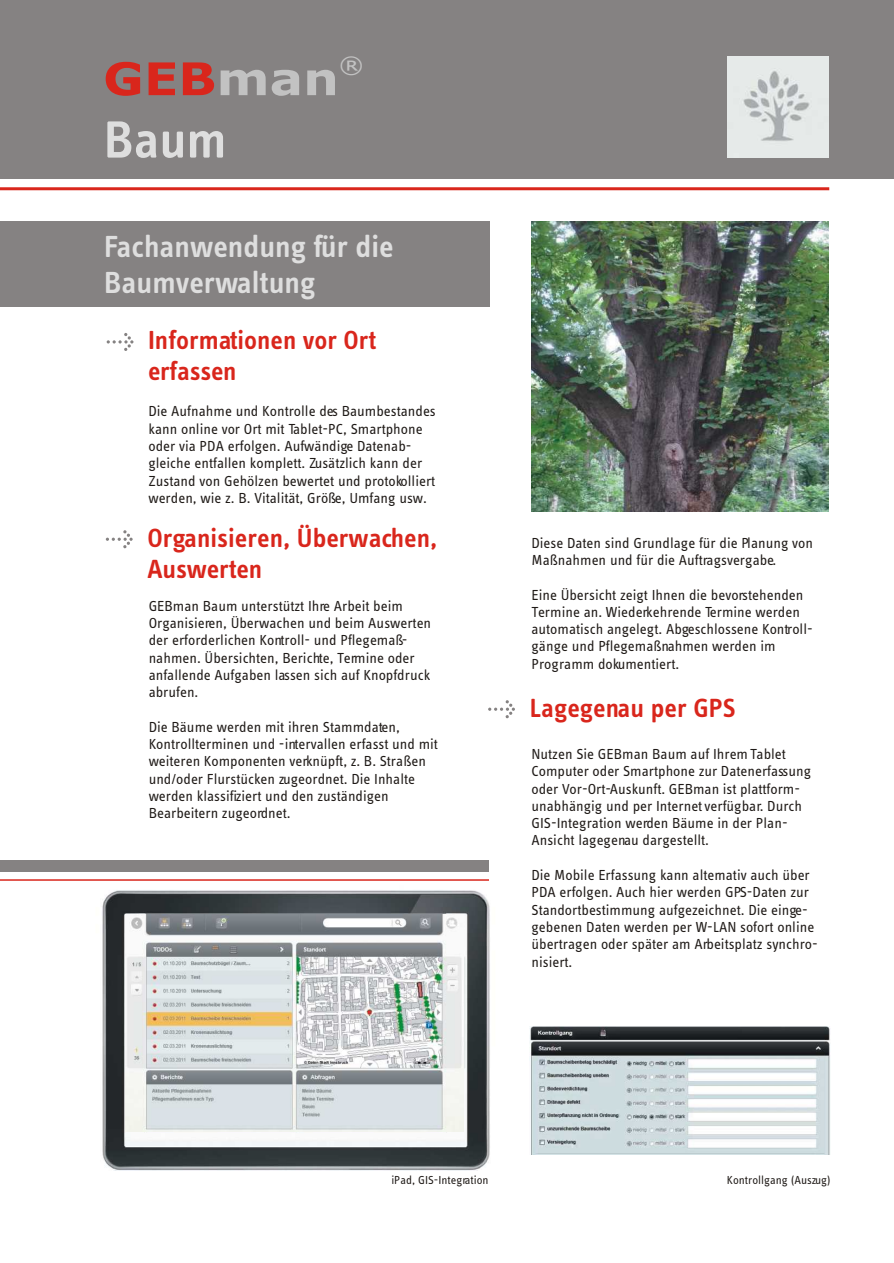
<style>
.page{position:relative;width:894px;height:1263px;background:#fff}
.page>*{position:absolute;margin:0;border:0;box-sizing:border-box;transform-origin:0 0}
.t1{font:54px "Info Text Semibold Tf";color:#dedede}
.t2{font:700 45px "Verdana";color:#d9261c;scale:1.12 1}
.t3{font:600 31.5px/36.3px "Info Text";color:#dedede}
.t4{font:600 27.15px/31.3px "Info Text";color:#d9261c}
.t5{font:600 27px/31.2px "Info Text";color:#d9261c}
.t6{font:22.5px "Verdana";color:#c2c2c2;scale:1.12 1}
.t7{font:15px/17.2px "Info Text";color:#1f1a17}
.t8{font:12px "Info Text";color:#1f1a17}
.s1{color:#c2c2c2}
</style>
<div class="page">
<div style="left:0;top:0;width:894px;height:179px;background:#858282"></div>
<div style="left:0;top:221px;width:490px;height:85px;background:#858282"></div>
<svg style="left:107px;top:333px;width:26px;height:18px"></svg>
<svg style="left:106px;top:530px;width:27px;height:19px"></svg>
<svg style="left:488px;top:700px;width:27px;height:18px"></svg>
<hr style="left:0;top:187px;width:829px;height:3px;background:#d9261c">
<div style="left:0;top:860px;width:489px;height:12px;background:#858282"></div>
<hr style="left:0;top:879px;width:489px;height:2px;background:#d9261c">
<img style="left:728px;top:57px;width:101px;height:101px">
<img style="left:532px;top:221px;width:297px;height:290px">
<img style="left:102px;top:890px;width:388px;height:281px">
<img style="left:126px;top:914px;width:338px;height:218px">
<img style="left:530px;top:1027px;width:300px;height:128px">
<h2 class="t2" style="left:103px;top:61px;width:212px">GEB<span class="s1">man</span></h2>
<h3 class="t6" style="left:339px;top:55px;width:24px">®</h3>
<h1 class="t1" style="left:104px;top:117px;width:124px">Baum</h1>
<h3 class="t3" style="left:104px;top:231px;width:291px">Fachanwendung für die<br>Baumverwaltung</h3>
<h3 class="t5" style="left:148px;top:327px;width:230px">Informationen vor Ort erfassen</h3>
<p class="t7" style="left:148px;top:404px;width:289px">Die Aufnahme und Kontrolle des Baumbestandes kann online vor Ort mit Tablet-PC, Smartphone oder via PDA erfolgen. Aufwändige Datenab&shy;gleiche entfallen komplett. Zusätzlich kann der Zustand von Gehölzen bewertet und protokolliert werden, wie z. B. Vitalität, Größe, Umfang usw.</p>
<h3 class="t4" style="left:147px;top:525px;width:291px">Organisieren, Überwachen,<br>Auswerten</h3>
<p class="t7" style="left:149px;top:598px;width:284px">GEBman Baum unterstützt Ihre Arbeit beim Organisieren, Überwachen und beim Auswerten der erforderlichen Kontroll- und Pflegemaß&shy;nahmen. Übersichten, Berichte, Termine oder anfallende Aufgaben lassen sich auf Knopfdruck abrufen.</p>
<p class="t7" style="left:149px;top:719px;width:291px">Die Bäume werden mit ihren Stammdaten, Kontrollterminen und -intervallen erfasst und mit weiteren Komponenten verknüpft, z. B. Straßen und/oder Flurstücken zugeordnet. Die Inhalte werden klassifiziert und den zuständigen Bearbeitern zugeordnet.</p>
<p class="t7" style="left:531px;top:535px;width:283px">Diese Daten sind Grundlage für die Planung von<br>Maßnahmen und für die Auftragsvergabe.</p>
<p class="t7" style="left:531px;top:587px;width:283px">Eine Übersicht zeigt Ihnen die bevorstehenden Termine an. Wiederkehrende Termine werden automatisch angelegt. Abgeschlossene Kontroll&shy;gänge und Pflegemaßnahmen werden im Programm dokumentiert.</p>
<h3 class="t4" style="left:530px;top:695px;width:208px">Lagegenau per GPS</h3>
<p class="t7" style="left:532px;top:747px;width:281px">Nutzen Sie GEBman Baum auf Ihrem Tablet Computer oder Smartphone zur Datenerfassung oder Vor-Ort-Auskunft. GEBman ist plattform&shy;unabhängig und per Internet verfügbar. Durch GIS-Integration werden Bäume in der Plan-Ansicht lagegenau dargestellt.</p>
<p class="t7" style="left:532px;top:868px;width:288px">Die Mobile Erfassung kann alternativ auch über PDA erfolgen. Auch hier werden GPS-Daten zur Standortbestimmung aufgezeichnet. Die einge&shy;gebenen Daten werden per W-LAN sofort online übertragen oder später am Arbeitsplatz synchro&shy;nisiert.</p>
<p class="t8" style="left:391px;top:1175px;width:99px">iPad, GIS-Integration</p>
<p class="t8" style="left:727px;top:1175px;width:105px">Kontrollgang (Auszug)</p>
</div>
